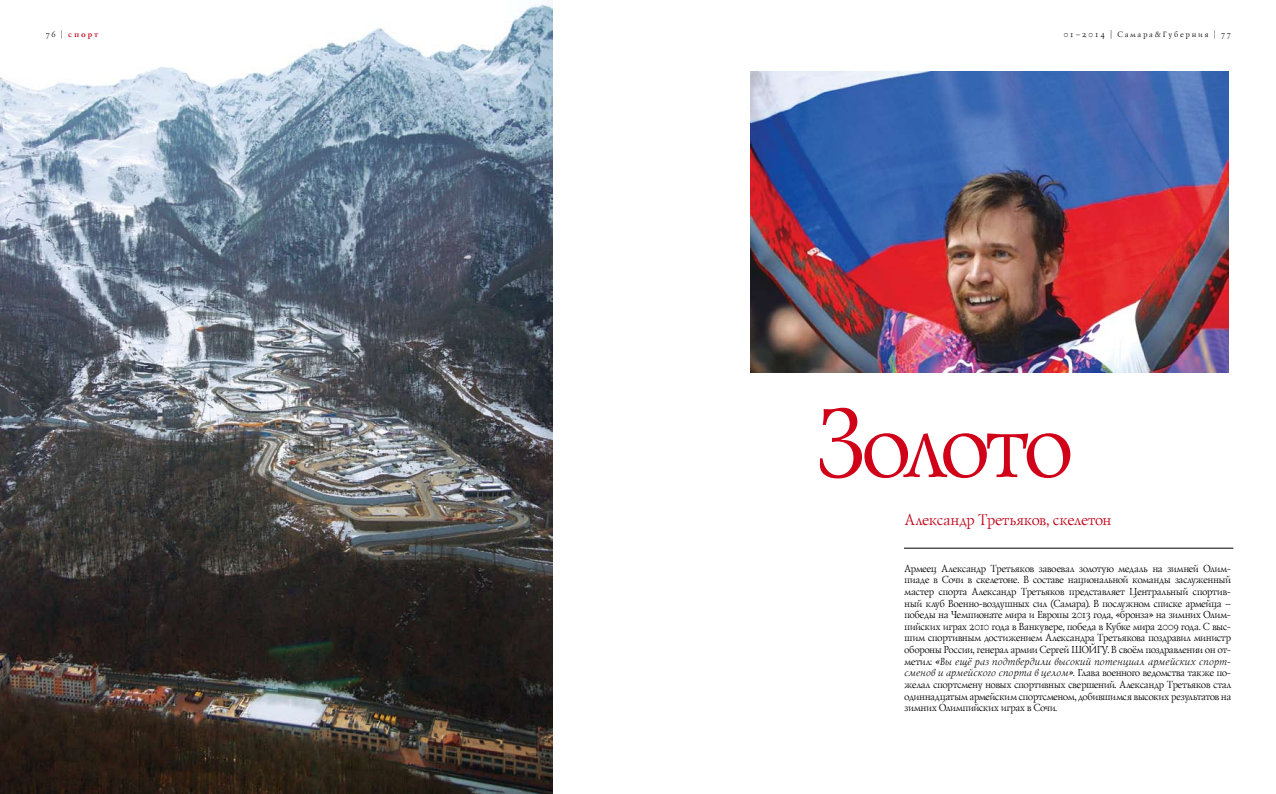
<style>
.page{position:relative;width:1276px;height:794px;background:#fff}
.page>*{position:absolute;margin:0;border:0;box-sizing:border-box;transform-origin:0 0}
.t1{font:100px "Lazurski Exp Od CTT";letter-spacing:-.04em;color:#d10019;scale:.95 1}
.t2{font:16px "Lazurski Exp Od CTT";color:#c00418;scale:.96 1}
.t3{font:10.5px/11.6px "Lazurski Exp Od CTT";letter-spacing:-.01em;color:#000;text-align:justify;scale:.96 1}
.t4{font:8px "Lazurski Exp Od CTT";letter-spacing:.24em;color:#000}
.t5{font:700 8px "Lazurski C";letter-spacing:.24em;color:#c00418}
.s1{font-family:"Lazurski Exp Od CTT";font-weight:400;color:#000}
.s2{font-style:italic}
</style>
<div class="page">
<img style="left:750px;top:72px;width:479px;height:301px">
<img style="left:0;top:4px;width:552px;height:790px">
<hr style="left:904px;top:548px;width:329px;height:1px;background:#000">
<p class="t5" style="left:45px;top:29px;width:54px"><span class="s1">76 |</span> спорт</p>
<p class="t4" style="left:1063px;top:29px;width:169px">01–2014 | Самара&amp;Губерния | 77</p>
<h1 class="t1" style="left:810px;top:376px;width:271px">Золото</h1>
<h2 class="t2" style="left:904px;top:509px;width:216px">Александр Третьяков, скелетон</h2>
<p class="t3" style="left:904px;top:562px;width:342px">Армеец Александр Третьяков завоевал золотую медаль на зимней Олим&shy;пиаде в Сочи в скелетоне. В составе национальной команды заслуженный мастер спорта Александр Третьяков представляет Центральный спортив&shy;ный клуб Военно-воздушных сил (Самара). В послужном списке армейца – победы на Чемпионате мира и Европы 2013 года, «бронза» на зимних Олим&shy;пийских играх 2010 года в Ванкувере, победа в Кубке мира 2009 года. С выс&shy;шим спортивным достижением Александра Третьякова поздравил министр обороны России, генерал армии Сергей Шойгу. В своём поздравлении он от&shy;метил: <span class="s2">«Вы ещё раз подтвердили высокий потенциал армейских спорт&shy;сменов и армейского спорта в целом».</span> Глава военного ведомства также по&shy;желал спортсмену новых спортивных свершений. Александр Третьяков стал одиннадцатым армейским спортсменом, добившимся высоких результатов на зимних Олимпийских играх в Сочи.</p>
</div>
